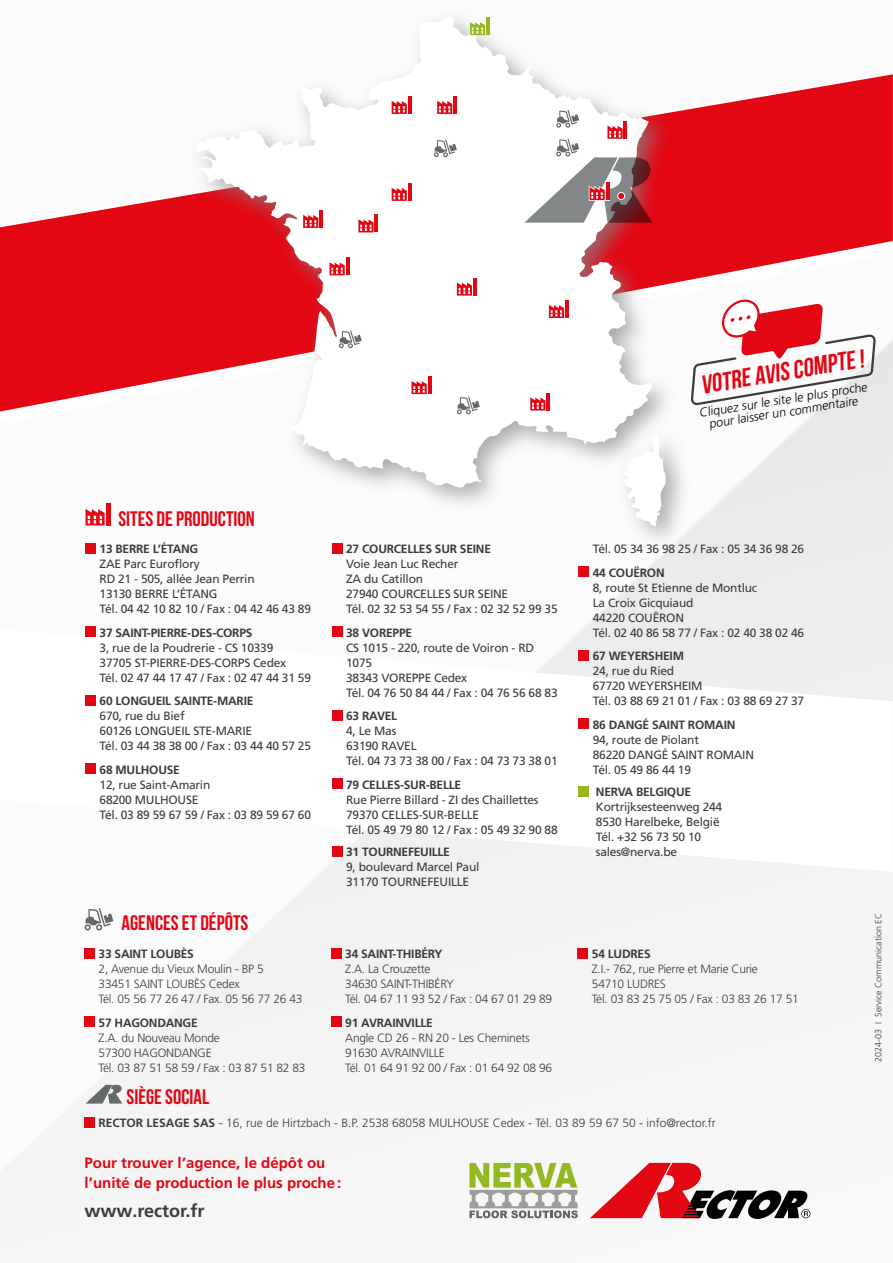
<style>
.page{position:relative;width:893px;height:1263px;background:#f8f8f8}
.page>*{position:absolute;margin:0;border:0;box-sizing:border-box;transform-origin:0 0}
.t1{font:700 25.8px "Bebas Neue";color:#e30613}
.t2{font:700 21px "Bebas Neue";color:#e30613}
.t3{font:700 18px "Frutiger LT Pro";color:#3c3c3b}
.t4{font:700 15px/19.5px "Frutiger LT Pro";color:#e30613}
.t5{font:300 12.45px/12.5px "Frutiger LT Pro";color:#000;text-align:center}
.t6{font:12px/15px "Frutiger LT Std";letter-spacing:-.02em;color:#3c3c3b}
.t7{font:300 12px/15px "Frutiger LT Pro";letter-spacing:-.02em;color:#3c3c3b}
.t8{font:700 12px "Frutiger LT Pro";letter-spacing:-.02em;color:#3c3c3b}
.t9{font:300 12px "Frutiger LT Std";color:#3c3c3b}
.t10{font:300 9px "Frutiger LT Std";color:#3c3c3b}
.s1{font-family:"Frutiger LT Pro";font-weight:700}
</style>
<div class="page">
<svg style="left:0;top:74px;width:893px;height:338px;fill:#e30613"></svg>
<svg style="left:590px;top:1163px;width:220px;height:56px"></svg>
<svg style="left:85px;top:908px;width:28px;height:22px"></svg>
<div style="left:85px;top:948px;width:10px;height:10px;background:#e30613"></div>
<div style="left:85px;top:1016px;width:10px;height:11px;background:#e30613"></div>
<div style="left:331px;top:948px;width:10px;height:10px;background:#e30613"></div>
<div style="left:331px;top:1016px;width:10px;height:11px;background:#e30613"></div>
<div style="left:578px;top:948px;width:10px;height:10px;background:#e30613"></div>
<svg style="left:86px;top:1085px;width:36px;height:18px"></svg>
<div style="left:85px;top:1117px;width:10px;height:10px;background:#e30613"></div>
<svg style="left:469px;top:1163px;width:109px;height:55px"></svg>
<div style="left:187px;top:8px;width:505px;height:544px;background:#868a8c;opacity:.7"></div>
<svg style="left:196px;top:17px;width:456px;height:471px"></svg>
<svg style="left:623px;top:434px;width:43px;height:92px"></svg>
<svg style="left:339px;top:330px;width:23px;height:18px"></svg>
<svg style="left:457px;top:396px;width:23px;height:18px"></svg>
<svg style="left:434px;top:139px;width:23px;height:18px"></svg>
<svg style="left:411px;top:381px;width:16px;height:13px"></svg>
<hr style="left:428px;top:376px;width:3px;height:18px;background:#e30613">
<svg style="left:530px;top:397px;width:15px;height:13px"></svg>
<hr style="left:546px;top:392px;width:4px;height:18px;background:#e30613">
<svg style="left:549px;top:305px;width:15px;height:13px"></svg>
<hr style="left:565px;top:300px;width:4px;height:18px;background:#e30613">
<svg style="left:457px;top:282px;width:15px;height:14px"></svg>
<hr style="left:473px;top:278px;width:4px;height:18px;background:#e30613">
<svg style="left:330px;top:262px;width:15px;height:13px"></svg>
<hr style="left:346px;top:257px;width:3px;height:18px;background:#e30613">
<svg style="left:303px;top:215px;width:15px;height:13px"></svg>
<hr style="left:319px;top:210px;width:4px;height:18px;background:#e30613">
<svg style="left:392px;top:188px;width:15px;height:13px"></svg>
<hr style="left:408px;top:183px;width:3px;height:18px;background:#e30613">
<svg style="left:392px;top:101px;width:15px;height:13px"></svg>
<hr style="left:408px;top:96px;width:3px;height:18px;background:#e30613">
<svg style="left:437px;top:101px;width:15px;height:13px"></svg>
<hr style="left:453px;top:96px;width:4px;height:18px;background:#e30613">
<svg style="left:470px;top:22px;width:15px;height:13px"></svg>
<hr style="left:486px;top:17px;width:4px;height:18px;background:#93b822">
<svg style="left:358px;top:219px;width:16px;height:13px"></svg>
<hr style="left:375px;top:214px;width:3px;height:18px;background:#e30613">
<svg style="left:524px;top:110px;width:128px;height:113px"></svg>
<hr style="left:606px;top:182px;width:3px;height:18px;background:#e30613">
<svg style="left:86px;top:509px;width:19px;height:16px"></svg>
<hr style="left:106px;top:503px;width:4px;height:22px;background:#e30613">
<div style="left:86px;top:543px;width:10px;height:10px;background:#e30613"></div>
<div style="left:86px;top:626px;width:10px;height:11px;background:#e30613"></div>
<div style="left:86px;top:695px;width:10px;height:10px;background:#e30613"></div>
<div style="left:86px;top:764px;width:10px;height:10px;background:#e30613"></div>
<div style="left:332px;top:543px;width:10px;height:10px;background:#e30613"></div>
<div style="left:332px;top:626px;width:10px;height:11px;background:#e30613"></div>
<div style="left:332px;top:710px;width:10px;height:10px;background:#e30613"></div>
<div style="left:332px;top:779px;width:10px;height:10px;background:#e30613"></div>
<div style="left:332px;top:846px;width:10px;height:10px;background:#e30613"></div>
<div style="left:579px;top:566px;width:10px;height:11px;background:#e30613"></div>
<div style="left:579px;top:650px;width:10px;height:10px;background:#e30613"></div>
<div style="left:579px;top:719px;width:10px;height:10px;background:#e30613"></div>
<div style="left:579px;top:786px;width:10px;height:10px;background:#93b822"></div>
<svg style="left:691px;top:297px;width:185px;height:108px"></svg>
<h2 class="t2" style="left:118px;top:507px;width:138px">SITES DE PRODUCTION</h2>
<p class="t8" style="left:100px;top:542px;width:100px">13 BERRE L’ÉTANG</p>
<p class="t6" style="left:100px;top:557px;width:213px">ZAE Parc Euroflory<br>RD 21 - 505, allée Jean Perrin<br>13130 BERRE L’ÉTANG<br>Tél. 04 42 10 82 10 / Fax : 04 42 46 43 89</p>
<p class="t8" style="left:100px;top:625px;width:154px">37 SAINT-PIERRE-DES-CORPS</p>
<p class="t6" style="left:100px;top:640px;width:213px">3, rue de la Poudrerie - CS 10339<br>37705 ST-PIERRE-DES-CORPS Cedex<br>Tél. 02 47 44 17 47 / Fax : 02 47 44 31 59</p>
<p class="t8" style="left:100px;top:694px;width:155px">60 LONGUEIL SAINTE-MARIE</p>
<p class="t6" style="left:100px;top:709px;width:213px">670, rue du Bief<br>60126 LONGUEIL STE-MARIE<br>Tél. 03 44 38 38 00 / Fax : 03 44 40 57 25</p>
<p class="t8" style="left:100px;top:762px;width:82px">68 MULHOUSE</p>
<p class="t6" style="left:100px;top:777px;width:213px">12, rue Saint-Amarin<br>68200 MULHOUSE<br>Tél. 03 89 59 67 59 / Fax : 03 89 59 67 60</p>
<h2 class="t2" style="left:122px;top:912px;width:128px">AGENCES ET DÉPÔTS</h2>
<p class="t8" style="left:99px;top:947px;width:97px">33 SAINT LOUBÈS</p>
<p class="t7" style="left:99px;top:962px;width:205px">2, Avenue du Vieux Moulin - BP 5<br>33451 SAINT LOUBÈS Cedex<br>Tél. 05 56 77 26 47 / Fax. 05 56 77 26 43</p>
<p class="t8" style="left:99px;top:1015px;width:101px">57 HAGONDANGE</p>
<p class="t7" style="left:99px;top:1030px;width:208px">Z.A. du Nouveau Monde<br>57300 HAGONDANGE<br>Tél. 03 87 51 58 59 / Fax : 03 87 51 82 83</p>
<h1 class="t1" style="left:699px;top:371px;width:166px;rotate:-9deg">votre avis compte !</h1>
<p class="t5" style="left:698px;top:407px;width:171px;rotate:-9deg">Cliquez sur le site le plus proche pour laisser un commentaire</p>
<p class="t8" style="left:346px;top:542px;width:146px">27 COURCELLES SUR SEINE</p>
<p class="t6" style="left:346px;top:557px;width:213px">Voie Jean Luc Recher<br>ZA du Catillon<br>27940 COURCELLES SUR SEINE<br>Tél. 02 32 53 54 55 / Fax : 02 32 52 99 35</p>
<p class="t8" style="left:346px;top:625px;width:67px">38 VOREPPE</p>
<p class="t6" style="left:346px;top:640px;width:213px">CS 1015 - 220, route de Voiron - RD<br>1075<br>38343 VOREPPE Cedex<br>Tél. 04 76 50 84 44 / Fax : 04 76 56 68 83</p>
<p class="t8" style="left:346px;top:709px;width:53px">63 RAVEL</p>
<p class="t6" style="left:346px;top:724px;width:213px">4, Le Mas<br>63190 RAVEL<br>Tél. 04 73 73 38 00 / Fax : 04 73 73 38 01</p>
<p class="t8" style="left:346px;top:777px;width:117px">79 CELLES-SUR-BELLE</p>
<p class="t6" style="left:346px;top:792px;width:213px">Rue Pierre Billard - ZI des Chaillettes<br>79370 CELLES-SUR-BELLE<br>Tél. 05 49 79 80 12 / Fax : 05 49 32 90 88</p>
<p class="t8" style="left:346px;top:845px;width:105px">31 TOURNEFEUILLE</p>
<p class="t6" style="left:346px;top:860px;width:135px">9, boulevard Marcel Paul<br>31170 TOURNEFEUILLE</p>
<p class="t8" style="left:345px;top:947px;width:99px">34 SAINT-THIBÉRY</p>
<p class="t7" style="left:345px;top:962px;width:208px">Z.A. La Crouzette<br>34630 SAINT-THIBÉRY<br>Tél. 04 67 11 93 52 / Fax : 04 67 01 29 89</p>
<p class="t8" style="left:345px;top:1015px;width:89px">91 AVRAINVILLE</p>
<p class="t7" style="left:345px;top:1030px;width:208px">Angle CD 26 - RN 20 - Les Cheminets<br>91630 AVRAINVILLE<br>Tél. 01 64 91 92 00 / Fax : 01 64 92 08 96</p>
<p class="t6" style="left:593px;top:542px;width:213px">Tél. 05 34 36 98 25 / Fax : 05 34 36 98 26</p>
<p class="t8" style="left:593px;top:565px;width:73px">44 COUËRON</p>
<p class="t6" style="left:593px;top:580px;width:213px">8, route St Etienne de Montluc<br>La Croix Gicquiaud<br>44220 COUËRON<br>Tél. 02 40 86 58 77 / Fax : 02 40 38 02 46</p>
<p class="t8" style="left:593px;top:649px;width:93px">67 WEYERSHEIM</p>
<p class="t6" style="left:593px;top:664px;width:213px">24, rue du Ried<br>67720 WEYERSHEIM<br>Tél. 03 88 69 21 01 / Fax : 03 88 69 27 37</p>
<p class="t8" style="left:593px;top:717px;width:144px">86 DANGÉ SAINT ROMAIN</p>
<p class="t6" style="left:593px;top:732px;width:163px">94, route de Piolant<br>86220 DANGÉ SAINT ROMAIN<br>Tél. 05 49 86 44 19</p>
<p class="t8" style="left:596px;top:785px;width:97px">NERVA BELGIQUE</p>
<p class="t6" style="left:596px;top:800px;width:128px">Kortrijksesteenweg 244<br>8530 Harelbeke, België<br>Tél. +32 56 73 50 10 sales@nerva.be</p>
<p class="t8" style="left:592px;top:947px;width:60px">54 LUDRES</p>
<p class="t7" style="left:592px;top:962px;width:208px">Z.I.- 762, rue Pierre et Marie Curie<br>54710 LUDRES<br>Tél. 03 83 25 75 05 / Fax : 03 83 26 17 51</p>
<p class="t10" style="left:873px;top:1062px;width:150px;rotate:-90deg">2024-03 I Service Communication EC</p>
<h2 class="t2" style="left:127px;top:1085px;width:84px">SIÈGE SOCIAL</h2>
<p class="t9" style="left:99px;top:1116px;width:619px"><span class="s1">RECTOR LESAGE SAS</span> - 16, rue de Hirtzbach - B.P. 2538 68058 MULHOUSE Cedex - Tél. 03 89 59 67 50 - info@rector.fr</p>
<p class="t4" style="left:85px;top:1153px;width:258px">Pour trouver l’agence, le dépôt ou l’unité de production le plus proche:</p>
<h3 class="t3" style="left:85px;top:1200px;width:122px">www.rector.fr</h3>
</div>
